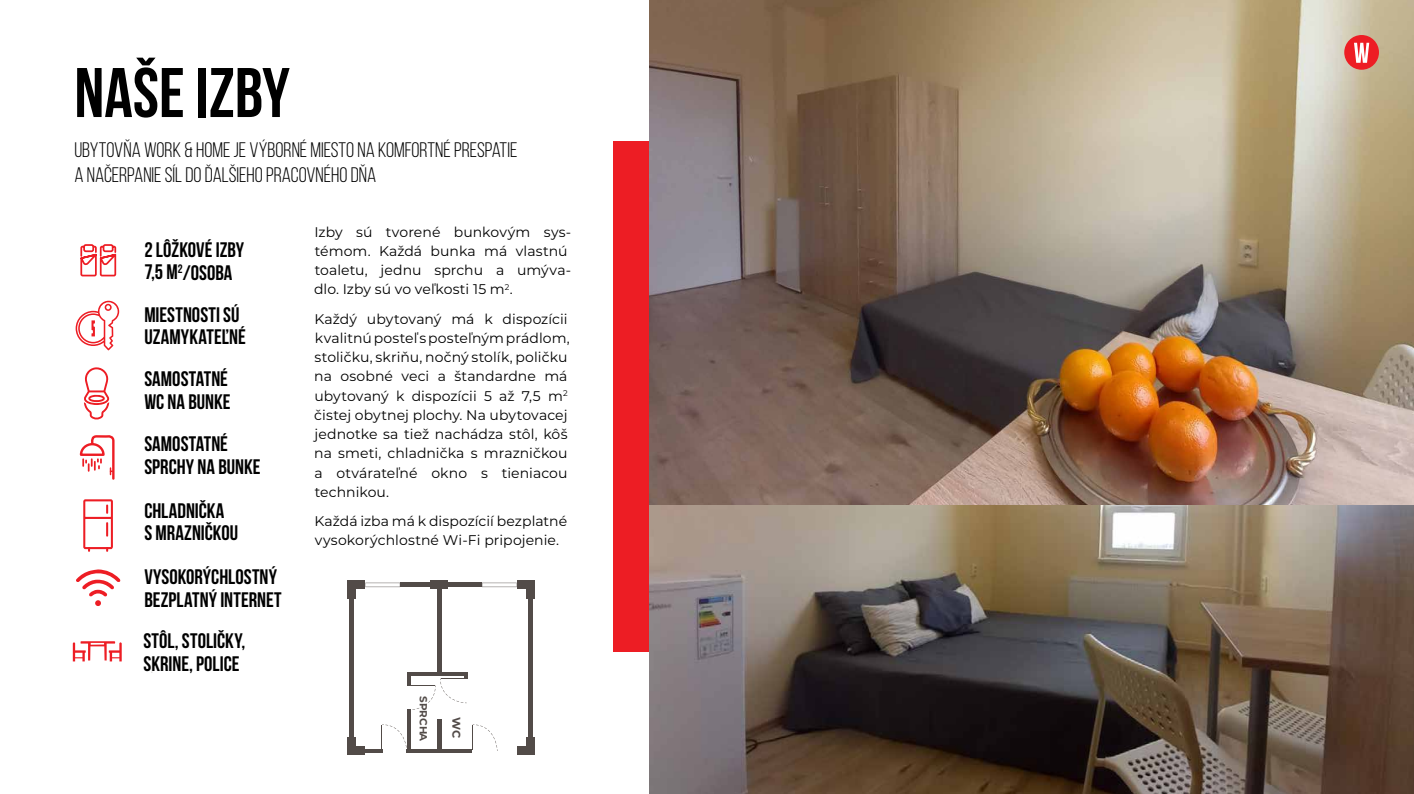
<style>
.page{position:relative;width:1414px;height:794px;background:#fff}
.page>*{position:absolute;margin:0;border:0;box-sizing:border-box;transform-origin:0 0}
.t1{font:700 70px "Bebas Neue";color:#000}
.t2{font:21px/22.8px "Bebas Neue";color:#000}
.t3{font:21px/24.5px "Bebas Neue";color:#000}
.t4{font:14px/19.2px "Montserrat";letter-spacing:.005em;color:#000}
.t5{font:700 11.2px "Montserrat";color:#524b48}
.t6{font:700 10.33px "Montserrat";color:#524b48}
</style>
<div class="page">
<div style="left:614px;top:142px;width:800px;height:510px;background:#ed1d24"></div>
<img style="left:650px;top:0;width:764px;height:794px">
<div style="left:1344px;top:35px;width:35px;height:35px;background:#ed1d24;border-radius:50%"></div>
<svg style="left:1354px;top:43px;width:15px;height:20px"></svg>
<svg style="left:79px;top:435px;width:36px;height:45px"></svg>
<svg style="left:84px;top:367px;width:26px;height:53px"></svg>
<svg style="left:83px;top:499px;width:30px;height:53px"></svg>
<svg style="left:76px;top:301px;width:43px;height:49px"></svg>
<svg style="left:80px;top:244px;width:37px;height:33px"></svg>
<svg style="left:76px;top:569px;width:45px;height:37px"></svg>
<hr style="left:407px;top:709px;width:4px;height:40px;background:#524b48">
<hr style="left:407px;top:672px;width:4px;height:13px;background:#524b48">
<div style="left:400px;top:582px;width:82px;height:5px;background:#524b48"></div>
<hr style="left:350px;top:596px;width:4px;height:144px;background:#524b48">
<hr style="left:528px;top:596px;width:4px;height:144px;background:#524b48">
<div style="left:437px;top:585px;width:5px;height:90px;background:#524b48"></div>
<div style="left:437px;top:719px;width:5px;height:32px;background:#524b48"></div>
<div style="left:517px;top:580px;width:18px;height:9px;background:#524b48"></div>
<div style="left:526px;top:580px;width:9px;height:18px;background:#524b48"></div>
<div style="left:526px;top:737px;width:9px;height:18px;background:#524b48"></div>
<div style="left:517px;top:746px;width:18px;height:9px;background:#524b48"></div>
<hr style="left:365px;top:749px;width:17px;height:3px;background:#524b48">
<hr style="left:406px;top:749px;width:66px;height:3px;background:#524b48">
<div style="left:347px;top:746px;width:18px;height:9px;background:#524b48"></div>
<div style="left:347px;top:737px;width:9px;height:18px;background:#524b48"></div>
<div style="left:347px;top:580px;width:9px;height:18px;background:#524b48"></div>
<div style="left:347px;top:580px;width:18px;height:9px;background:#524b48"></div>
<div style="left:430px;top:580px;width:18px;height:9px;background:#524b48"></div>
<hr style="left:365px;top:583px;width:35px;height:4px;background:#c9c7c6">
<hr style="left:366px;top:583px;width:34px;height:3px;background:#524b48">
<hr style="left:482px;top:583px;width:35px;height:4px;background:#c9c7c6">
<hr style="left:482px;top:583px;width:34px;height:3px;background:#524b48">
<svg style="left:381px;top:724px;width:26px;height:27px"></svg>
<svg style="left:409px;top:672px;width:59px;height:38px"></svg>
<svg style="left:472px;top:724px;width:26px;height:27px"></svg>
<svg style="left:73px;top:641px;width:49px;height:20px"></svg>
<h1 class="t1" style="left:74px;top:54px;width:217px">NAŠE IZBY</h1>
<h2 class="t3" style="left:74px;top:138px;width:444px">UBYTOVŇA WORK &amp; HOME JE VÝBORNÉ MIESTO NA KOMFORTNÉ PRESPATIE<br>A NAČERPANIE SÍL DO ĎALŠIEHO PRACOVNÉHO DŇA</h2>
<h2 class="t2" style="left:144px;top:238px;width:101px">2 LÔŽKOVÉ IZBY<br>7,5 M<sup>2</sup>/OSOBA</h2>
<h2 class="t2" style="left:144px;top:303px;width:103px">MIESTNOSTI SÚ<br>UZAMYKATEĽNÉ</h2>
<h2 class="t2" style="left:144px;top:367px;width:88px">SAMOSTATNÉ<br>WC NA BUNKE</h2>
<h2 class="t2" style="left:144px;top:432px;width:118px">SAMOSTATNÉ<br>SPRCHY NA BUNKE</h2>
<h2 class="t2" style="left:144px;top:499px;width:95px">CHLADNIČKA<br>S MRAZNIČKOU</h2>
<h2 class="t2" style="left:144px;top:565px;width:139px">VYSOKORÝCHLOSTNÝ<br>BEZPLATNÝ INTERNET</h2>
<h2 class="t2" style="left:143px;top:629px;width:104px">STÔL, STOLIČKY,<br>SKRINE, POLICE</h2>
<p class="t4" style="left:314px;top:221px;width:259px">Izby sú tvorené bunkovým sys&shy;témom. Každá bunka má vlastnú toaletu, jednu sprchu a umýva&shy;dlo. Izby sú vo veľkosti 15 m<sup>2</sup>.</p>
<p class="t4" style="left:314px;top:308px;width:257px">Každý ubytovaný má k dispozícii kvalitnú posteľ s posteľným prádlom, stoličku, skriňu, nočný stolík, poličku na osobné veci a štandardne má ubytovaný k dispozícii 5 až 7,5 m<sup>2 </sup>čistej obytnej plochy. Na ubytovacej jednotke sa tiež nachádza stôl, kôš na smeti, chladnička s mrazničkou a otvárateľné okno s tieniacou technikou.</p>
<p class="t4" style="left:315px;top:511px;width:254px">Každá izba má k dispozícií bezplatné vysokorýchlostné Wi-Fi pripojenie.</p>
<p class="t6" style="left:431px;top:696px;width:46px;rotate:90deg">SPRCHA</p>
<p class="t5" style="left:464px;top:717px;width:23px;rotate:90deg">WC</p>
</div>
